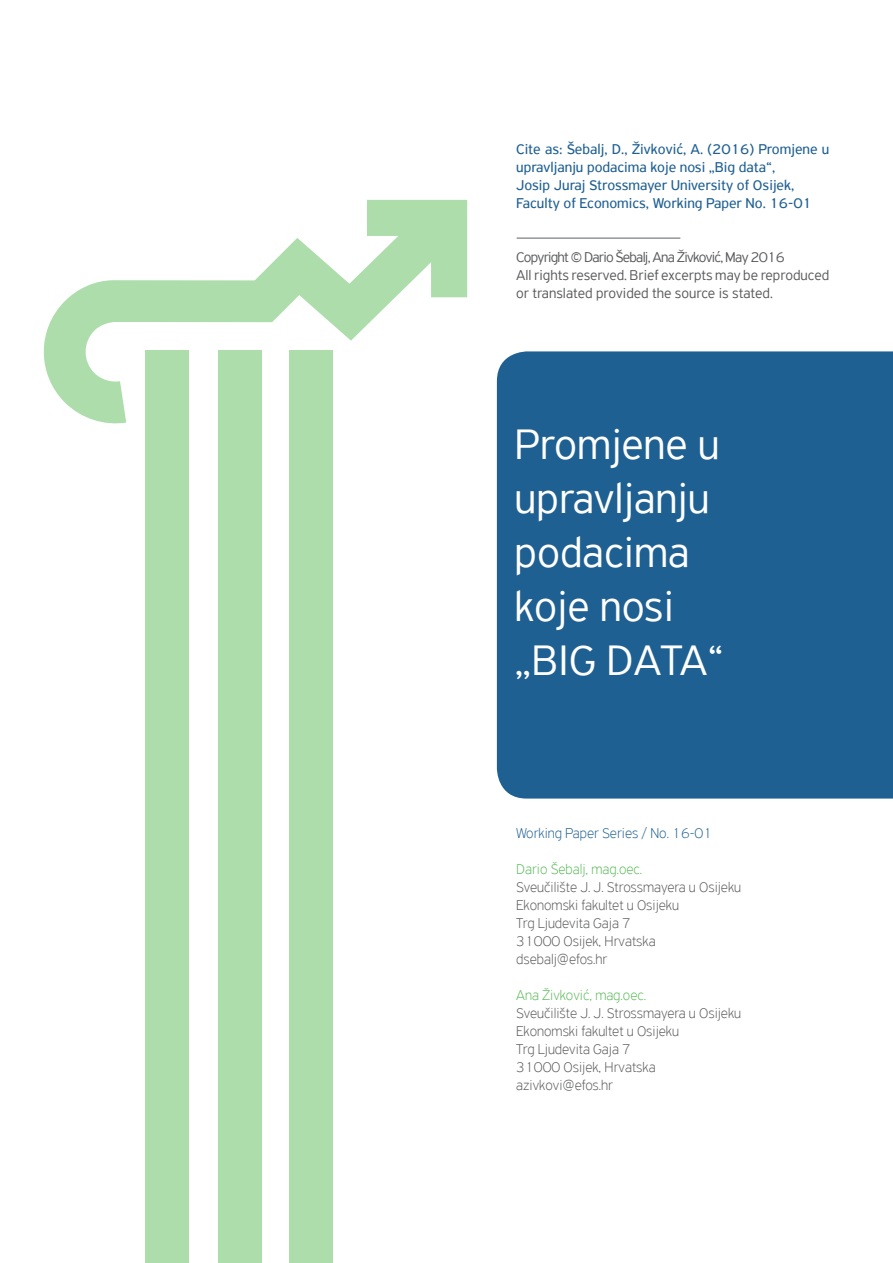
<style>
.page{position:relative;width:893px;height:1263px;background:#fff}
.page>*{position:absolute;margin:0;border:0;box-sizing:border-box;transform-origin:0 0}
.t1{font:300 45px/54px "PF Highway Sans Pro";color:#fff}
.t2{font:100 15px/18px "PF Highway Sans Pro";color:#58595b}
.t3{font:15px/18px "PF Highway Sans Pro";color:#1f6092}
.t4{font:300 15px/18px "PF Highway Sans Pro";color:#58595b}
.t5{font:100 15px "PF Highway Sans Pro";color:#59ba58}
.t6{font:100 15px "PF Highway Sans Pro";color:#1f6092}
</style>
<div class="page">
<div style="left:497px;top:351px;width:396px;height:447px;background:#1f6092"></div>
<svg style="left:43px;top:200px;width:424px;height:224px"></svg>
<div style="left:289px;top:350px;width:44px;height:913px;background:#acddab"></div>
<div style="left:218px;top:350px;width:44px;height:913px;background:#acddab"></div>
<div style="left:145px;top:350px;width:44px;height:913px;background:#acddab"></div>
<hr style="left:517px;top:237px;width:163px;height:2px;background:#939598">
<p class="t3" style="left:516px;top:140px;width:314px">Cite as: Šebalj, D., Živković, A. (2016) Promjene u upravljanju podacima koje nosi „Big data“,<br>Josip Juraj Strossmayer University of Osijek, Faculty of Economics, Working Paper No. 16-01</p>
<p class="t4" style="left:516px;top:248px;width:314px">Copyright © Dario Šebalj, Ana Živković, May 2016<br>All rights reserved. Brief excerpts may be reproduced or translated provided the source is stated.</p>
<h1 class="t1" style="left:514px;top:417px;width:211px">Promjene u upravljanju podacima koje nosi „BIG DATA“</h1>
<p class="t6" style="left:516px;top:825px;width:197px">Working Paper Series / No. 16-01</p>
<p class="t5" style="left:516px;top:861px;width:128px">Dario Šebalj, mag.oec.</p>
<p class="t2" style="left:516px;top:878px;width:226px">Sveučilište J. J. Strossmayera u Osijeku<br>Ekonomski fakultet u Osijeku<br>Trg Ljudevita Gaja 7<br>31000 Osijek, Hrvatska dsebalj@efos.hr</p>
<p class="t5" style="left:516px;top:987px;width:131px">Ana Živković, mag.oec.</p>
<p class="t2" style="left:516px;top:1004px;width:226px">Sveučilište J. J. Strossmayera u Osijeku<br>Ekonomski fakultet u Osijeku<br>Trg Ljudevita Gaja 7<br>31000 Osijek, Hrvatska azivkovi@efos.hr</p>
</div>
